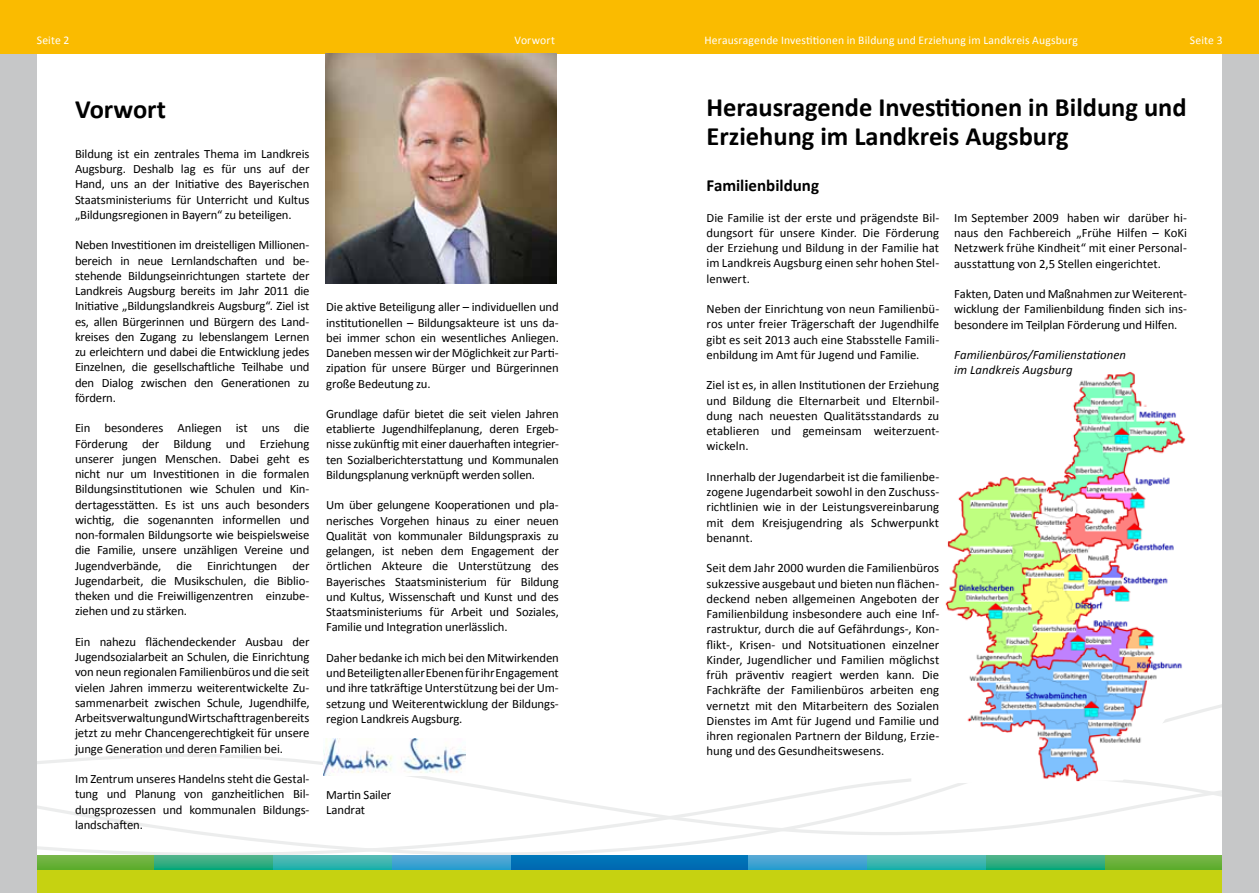
<style>
.page{position:relative;width:1259px;height:893px;background:#fff}
.page>*{position:absolute;margin:0;border:0;box-sizing:border-box;transform-origin:0 0}
.t1{font:700 26.4px/28.7px "Calibri";color:#000}
.t2{font:700 16.95px "Calibri";color:#000}
.t3{font:12.75px/15.3px "Calibri";letter-spacing:-.01em;color:#000;text-align:justify}
.t4{font:italic 12.75px/15.3px "Calibri";letter-spacing:.005em;color:#000}
.t5{font:11.7px "Calibri";letter-spacing:.01em;color:#fff}
</style>
<div class="page">
<svg style="left:37px;top:704px;width:1185px;height:189px"></svg>
<div style="left:630px;top:869px;width:629px;height:24px;background:#c6d211"></div>
<div style="left:629px;top:856px;width:119px;height:13px;background:#0070b5"></div>
<svg style="left:748px;top:856px;width:119px;height:13px;background:#40a3d1"></svg>
<svg style="left:867px;top:856px;width:120px;height:13px;background:#3bb5af"></svg>
<svg style="left:987px;top:856px;width:119px;height:13px;background:#33ad81"></svg>
<svg style="left:1106px;top:856px;width:116px;height:13px;background:#6ab13a"></svg>
<div style="left:1222px;top:0;width:37px;height:893px;background:#c6c7c8"></div>
<div style="left:629px;top:0;width:630px;height:53px;background:#fabb00"></div>
<div style="left:0;top:869px;width:629px;height:24px;background:#c6d211"></div>
<div style="left:510px;top:856px;width:119px;height:13px;background:#0070b5"></div>
<svg style="left:391px;top:856px;width:119px;height:13px;background:#40a3d1"></svg>
<svg style="left:272px;top:856px;width:119px;height:13px;background:#3bb5af"></svg>
<svg style="left:153px;top:856px;width:119px;height:13px;background:#33ad81"></svg>
<svg style="left:37px;top:856px;width:116px;height:13px;background:#6ab13a"></svg>
<div style="left:0;top:0;width:37px;height:893px;background:#c6c7c8"></div>
<div style="left:0;top:0;width:630px;height:53px;background:#fabb00"></div>
<img style="left:323px;top:738px;width:142px;height:38px">
<img style="left:326px;top:53px;width:231px;height:230px">
<img style="left:911px;top:371px;width:301px;height:413px">
<p class="t5" style="left:37px;top:33px;width:34px">Seite 2</p>
<p class="t5" style="left:514px;top:33px;width:42px">Vorwort</p>
<h1 class="t1" style="left:75px;top:95px;width:92px">Vorwort</h1>
<p class="t3" style="left:75px;top:146px;width:236px">Bildung ist ein zentrales Thema im Landkreis Augsburg. Deshalb lag es für uns auf der Hand, uns an der Initiative des Bayerischen Staatsministeriums für Unterricht und Kultus „Bildungsregionen in Bayern“ zu beteiligen.</p>
<p class="t3" style="left:75px;top:238px;width:236px">Neben Investitionen im dreistelligen Millionen&shy;bereich in neue Lernlandschaften und be&shy;stehende Bildungseinrichtungen startete der Landkreis Augsburg bereits im Jahr 2011 die Initiative „Bildungslandkreis Augsburg“. Ziel ist es, allen Bürgerinnen und Bürgern des Land&shy;kreises den Zugang zu lebenslangem Lernen zu erleichtern und dabei die Entwicklung jedes Einzelnen, die gesellschaftliche Teilhabe und den Dialog zwischen den Generationen zu fördern.</p>
<p class="t3" style="left:75px;top:420px;width:236px;text-align:left">Ein besonderes Anliegen ist uns die Förderung der Bildung und Erziehung unserer jungen Menschen. Dabei geht es nicht nur um Investitionen in die formalen Bildungsinstitutionen wie Schulen und Kin&shy;dertagesstätten. Es ist uns auch besonders wichtig, die sogenannten informellen und non-formalen Bildungsorte wie beispielsweise die Familie, unsere unzähligen Vereine und Jugendverbände, die Einrichtungen der Jugendarbeit, die Musikschulen, die Biblio-- theken und die Freiwilligenzentren einzube&shy;ziehen und zu stärken.</p>
<p class="t3" style="left:75px;top:634px;width:236px">Ein nahezu flächendeckender Ausbau der Jugendsozialarbeit an Schulen, die Einrichtung von neun regionalen Familienbüros und die seit vielen Jahren immerzu weiterentwickelte Zu&shy;sammenarbeit zwischen Schule, Jugendhilfe, Arbeitsverwaltung und Wirtschaft tragen bereits jetzt zu mehr Chancengerechtigkeit für unsere junge Generation und deren Familien bei.</p>
<p class="t3" style="left:75px;top:771px;width:236px;text-align:left">Im Zentrum unseres Handelns steht die Gestal-- tung und Planung von ganzheitlichen Bil&shy;dungsprozessen und kommunalen Bildungs&shy;landschaften.</p>
<p class="t3" style="left:326px;top:299px;width:234px">Die aktive Beteiligung aller – individuellen und institutionellen – Bildungsakteure ist uns da&shy;bei immer schon ein wesentliches Anliegen.<br>Daneben messen wir der Möglichkeit zur Parti&shy;zipation für unsere Bürger und Bürgerinnen große Bedeutung zu.</p>
<p class="t3" style="left:326px;top:406px;width:234px">Grundlage dafür bietet die seit vielen Jahren etablierte Jugendhilfeplanung, deren Ergeb&shy;nisse zukünftig mit einer dauerhaften integrier&shy;ten Sozialberichterstattung und Kommunalen Bildungsplanung verknüpft werden sollen.</p>
<p class="t3" style="left:326px;top:498px;width:234px">Um über gelungene Kooperationen und pla&shy;nerisches Vorgehen hinaus zu einer neuen Qualität von kommunaler Bildungspraxis zu gelangen, ist neben dem Engagement der örtlichen Akteure die Unterstützung des Bayerisches Staatsministerium für Bildung und Kultus, Wissenschaft und Kunst und des Staatsministeriums für Arbeit und Soziales, Familie und Integration unerlässlich.</p>
<p class="t3" style="left:326px;top:650px;width:234px">Daher bedanke ich mich bei den Mitwirkenden und Beteiligten aller Ebenen für ihr Engagement und ihre tatkräftige Unterstützung bei der Um&shy;setzung und Weiterentwicklung der Bildungs&shy;region Landkreis Augsburg.</p>
<p class="t3" style="left:326px;top:787px;width:67px">Martin Sailer<br>Landrat</p>
<p class="t5" style="left:704px;top:33px;width:375px">Herausragende Investitionen in Bildung und Erziehung im Landkreis Augsburg</p>
<p class="t5" style="left:1190px;top:33px;width:34px">Seite 3</p>
<h1 class="t1" style="left:706px;top:93px;width:481px">Herausragende Investitionen in Bildung und<br>Erziehung im Landkreis Augsburg</h1>
<h2 class="t2" style="left:706px;top:175px;width:114px">Familienbildung</h2>
<p class="t3" style="left:706px;top:210px;width:234px">Die Familie ist der erste und prägendste Bil&shy;dungsort für unsere Kinder. Die Förderung der Erziehung und Bildung in der Familie hat im Landkreis Augsburg einen sehr hohen Stel&shy;lenwert.</p>
<p class="t3" style="left:706px;top:301px;width:234px">Neben der Einrichtung von neun Familienbü&shy;ros unter freier Trägerschaft der Jugendhilfe gibt es seit 2013 auch eine Stabsstelle Famili&shy;enbildung im Amt für Jugend und Familie.</p>
<p class="t3" style="left:706px;top:378px;width:234px">Ziel ist es, in allen Institutionen der Erziehung und Bildung die Elternarbeit und Elternbil&shy;dung nach neuesten Qualitätsstandards zu etablieren und gemeinsam weiterzuent&shy;wickeln.</p>
<p class="t3" style="left:706px;top:469px;width:234px">Innerhalb der Jugendarbeit ist die familienbe&shy;zogene Jugendarbeit sowohl in den Zuschuss&shy;richtlinien wie in der Leistungsvereinbarung mit dem Kreisjugendring als Schwerpunkt benannt.</p>
<p class="t3" style="left:706px;top:561px;width:234px">Seit dem Jahr 2000 wurden die Familienbüros sukzessive ausgebaut und bieten nun flächen&shy;deckend neben allgemeinen Angeboten der Familienbildung insbesondere auch eine Inf&shy;rastruktur, durch die auf Gefährdungs-, Kon&shy;flikt-, Krisen- und Notsituationen einzelner Kinder, Jugendlicher und Familien möglichst früh präventiv reagiert werden kann. Die Fachkräfte der Familienbüros arbeiten eng vernetzt mit den Mitarbeitern des Sozialen Dienstes im Amt für Jugend und Familie und ihren regionalen Partnern der Bildung, Erzie&shy;hung und des Gesundheitswesens.</p>
<p class="t3" style="left:954px;top:210px;width:234px">Im September 2009 haben wir darüber hi&shy;naus den Fachbereich „Frühe Hilfen – KoKi Netzwerk frühe Kindheit“ mit einer Personal&shy;ausstattung von 2,5 Stellen eingerichtet.</p>
<p class="t3" style="left:954px;top:286px;width:234px">Fakten, Daten und Maßnahmen zur Weiterent&shy;wicklung der Familienbildung finden sich ins&shy;besondere im Teilplan Förderung und Hilfen.</p>
<p class="t4" style="left:954px;top:347px;width:173px">Familienbüros/Familienstationen im Landkreis Augsburg</p>
</div>
